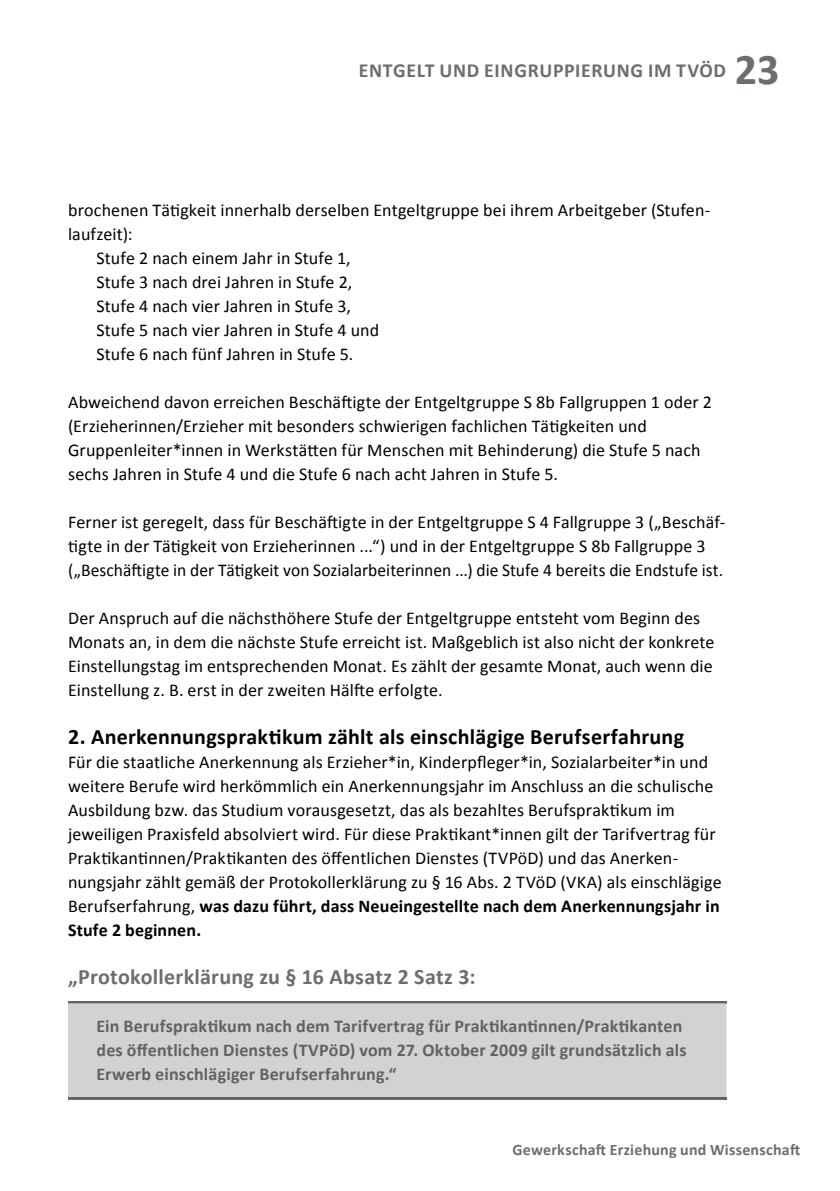
<style>
.page{position:relative;width:840px;height:1191px;background:#fff}
.page>*{position:absolute;margin:0;border:0;box-sizing:border-box;transform-origin:0 0}
.t1{font:700 44px "Calibri";color:#6b6e71}
.t2{font:700 22px "Calibri";letter-spacing:.01em;color:#000}
.t3{font:700 22px "Calibri";letter-spacing:.01em;color:#6b6e71}
.t4{font:700 20px "Calibri";letter-spacing:.035em;color:#6b6e71}
.t5{font:18px/24px "Calibri";letter-spacing:.005em;color:#000}
.t6{font:700 18px/24px "Calibri";letter-spacing:.01em;color:#6b6e71}
.t7{font:700 16px "Calibri";letter-spacing:.015em;color:#6b6e71}
.s1{font-weight:700}
</style>
<div class="page">
<hr style="left:68px;top:1097px;width:658px;height:2px;background:#6b6e71">
<div style="left:68px;top:1003px;width:658px;height:94px;background:#d0d2d4"></div>
<hr style="left:68px;top:1001px;width:658px;height:2px;background:#616264">
<hr style="left:68px;top:1097px;width:658px;height:1px;background:#616264">
<div style="left:98px;top:1019px;width:584px;height:16px;background:#d0d2d4"></div>
<div style="left:97px;top:1043px;width:589px;height:16px;background:#d0d2d4"></div>
<div style="left:98px;top:1068px;width:298px;height:15px;background:#d0d2d4"></div>
<p class="t4" style="left:358px;top:58px;width:368px">ENTGELT UND EINGRUPPIERUNG IM TVÖD</p>
<h1 class="t1" style="left:734px;top:41px;width:46px">23</h1>
<p class="t5" style="left:68px;top:198px;width:643px">brochenen Tätigkeit innerhalb derselben Entgeltgruppe bei ihrem Arbeitgeber (Stufen-</p>
<p class="t5" style="left:68px;top:222px;width:66px">laufzeit):</p>
<p class="t5" style="left:96px;top:246px;width:255px">Stufe 2 nach einem Jahr in Stufe 1,</p>
<p class="t5" style="left:96px;top:270px;width:257px">Stufe 3 nach drei Jahren in Stufe 2,</p>
<p class="t5" style="left:96px;top:294px;width:256px">Stufe 4 nach vier Jahren in Stufe 3,</p>
<p class="t5" style="left:96px;top:318px;width:284px">Stufe 5 nach vier Jahren in Stufe 4 und</p>
<p class="t5" style="left:96px;top:342px;width:258px">Stufe 6 nach fünf Jahren in Stufe 5.</p>
<p class="t5" style="left:68px;top:390px;width:645px">Abweichend davon erreichen Beschäftigte der Entgeltgruppe S 8b Fallgruppen 1 oder 2 (Erzieherinnen/Erzieher mit besonders schwierigen fachlichen Tätigkeiten und Gruppenleiter*innen in Werkstätten für Menschen mit Behinderung) die Stufe 5 nach sechs Jahren in Stufe 4 und die Stufe 6 nach acht Jahren in Stufe 5.</p>
<p class="t5" style="left:68px;top:510px;width:658px">Ferner ist geregelt, dass für Beschäftigte in der Entgeltgruppe S 4 Fallgruppe 3 („Beschäf&shy;tigte in der Tätigkeit von Erzieherinnen ...“) und in der Entgeltgruppe S 8b Fallgruppe 3 („Beschäftigte in der Tätigkeit von Sozialarbeiterinnen ...) die Stufe 4 bereits die Endstufe ist.</p>
<p class="t5" style="left:68px;top:606px;width:647px">Der Anspruch auf die nächsthöhere Stufe der Entgeltgruppe entsteht vom Beginn des Monats an, in dem die nächste Stufe erreicht ist. Maßgeblich ist also nicht der konkrete Einstellungstag im entsprechenden Monat. Es zählt der gesamte Monat, auch wenn die Einstellung z. B. erst in der zweiten Hälfte erfolgte.</p>
<p class="t2" style="left:68px;top:723px;width:617px">2. Anerkennungspraktikum zählt als einschlägige Berufserfahrung</p>
<p class="t5" style="left:68px;top:750px;width:654px">Für die staatliche Anerkennung als Erzieher*in, Kinderpfleger*in, Sozialarbeiter*in und weitere Berufe wird herkömmlich ein Anerkennungsjahr im Anschluss an die schulische Ausbildung bzw. das Studium vorausgesetzt, das als bezahltes Berufspraktikum im jeweiligen Praxisfeld absolviert wird. Für diese Praktikant*innen gilt der Tarifvertrag für Praktikantinnen/Praktikanten des öffentlichen Dienstes (TVPöD) und das Anerken&shy;nungsjahr zählt gemäß der Protokollerklärung zu § 16 Abs. 2 TVöD (VKA) als einschlägige Berufserfahrung, <span class="s1">was dazu führt, dass Neueingestellte nach dem Anerkennungsjahr in Stufe 2 beginnen.</span></p>
<p class="t3" style="left:68px;top:963px;width:408px">„Protokollerklärung zu § 16 Absatz 2 Satz 3:</p>
<p class="t6" style="left:96px;top:1014px;width:591px">Ein Berufspraktikum nach dem Tarifvertrag für Praktikantinnen/Praktikanten des öffentlichen Dienstes (TVPöD) vom 27. Oktober 2009 gilt grundsätzlich als<br>Erwerb einschlägiger Berufserfahrung.“</p>
<p class="t7" style="left:512px;top:1139px;width:289px">Gewerkschaft Erziehung und Wissenschaft</p>
</div>
